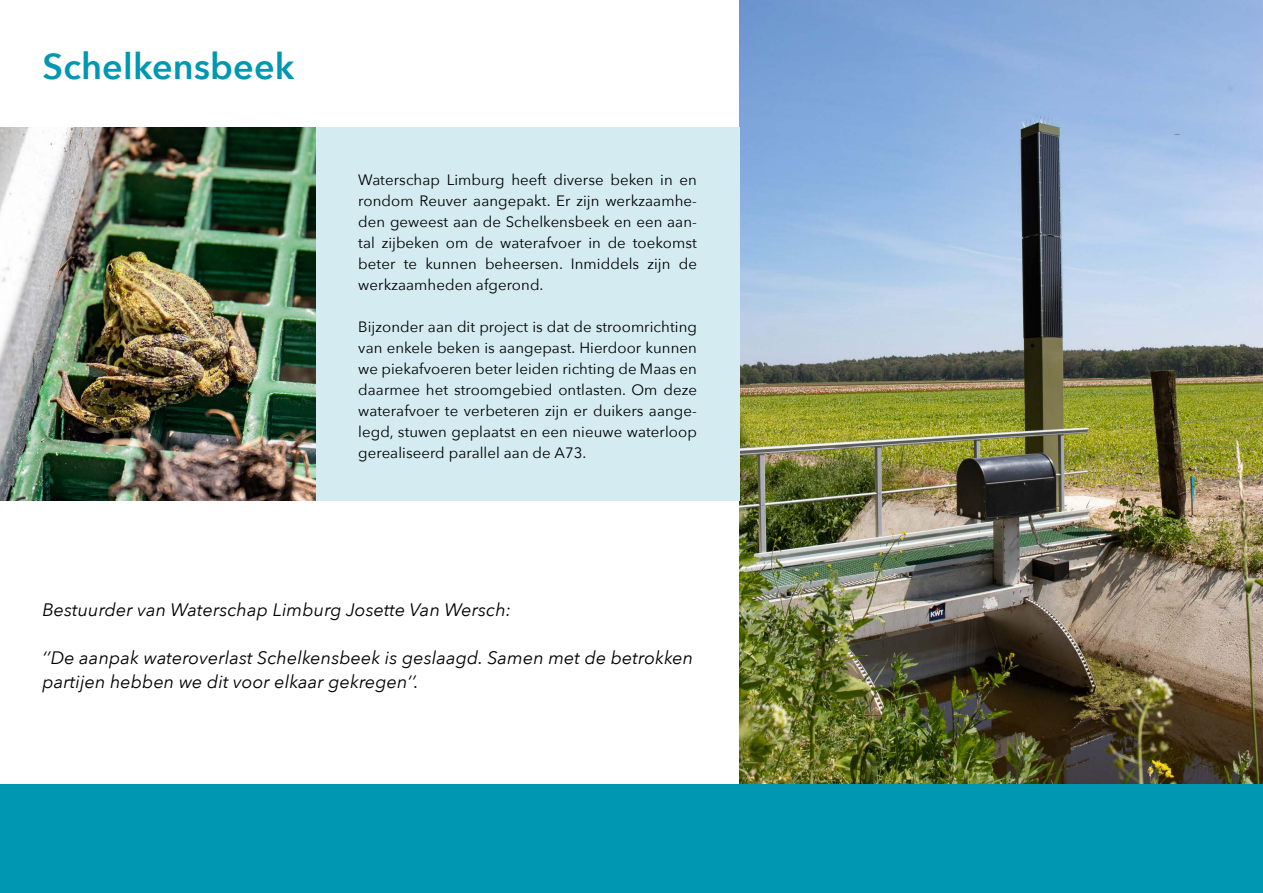
<style>
.page{position:relative;width:1263px;height:893px;background:#fff}
.page>*{position:absolute;margin:0;border:0;box-sizing:border-box;transform-origin:0 0}
.t1{font:600 36px "Avenir Next";letter-spacing:.005em;color:#0097b3}
.t2{font:italic 18px/24px "Avenir Next";letter-spacing:.005em;color:#000}
.t3{font:15px/21px "Avenir Next";letter-spacing:.005em;color:#000;text-align:justify}
</style>
<div class="page">
<img style="left:0;top:128px;width:316px;height:373px">
<img style="left:739px;top:0;width:524px;height:784px">
<div style="left:316px;top:128px;width:423px;height:373px;background:#d3ebf1"></div>
<div style="left:0;top:784px;width:1263px;height:109px;background:#0097b3"></div>
<p class="t1" style="left:43px;top:35px;width:253px">Schelkensbeek</p>
<p class="t3" style="left:358px;top:169px;width:340px">Waterschap Limburg heeft diverse beken in en rondom Reuver aangepakt. Er zijn werkzaamhe&shy;den geweest aan de Schelkensbeek en een aan&shy;tal zijbeken om de waterafvoer in de toekomst beter te kunnen beheersen. Inmiddels zijn de werkzaamheden afgerond.</p>
<p class="t3" style="left:358px;top:316px;width:340px">Bijzonder aan dit project is dat de stroomrichting van enkele beken is aangepast. Hierdoor kunnen we piekafvoeren beter leiden richting de Maas en daarmee het stroomgebied ontlasten. Om deze waterafvoer te verbeteren zijn er duikers aange&shy;legd, stuwen geplaatst en een nieuwe waterloop gerealiseerd parallel aan de A73.</p>
<p class="t2" style="left:43px;top:596px;width:470px">Bestuurder van Waterschap Limburg Josette Van Wersch:</p>
<p class="t2" style="left:43px;top:644px;width:652px">‘’De aanpak wateroverlast Schelkensbeek is geslaagd. Samen met de betrokken partijen hebben we dit voor elkaar gekregen‘’.</p>
</div>
